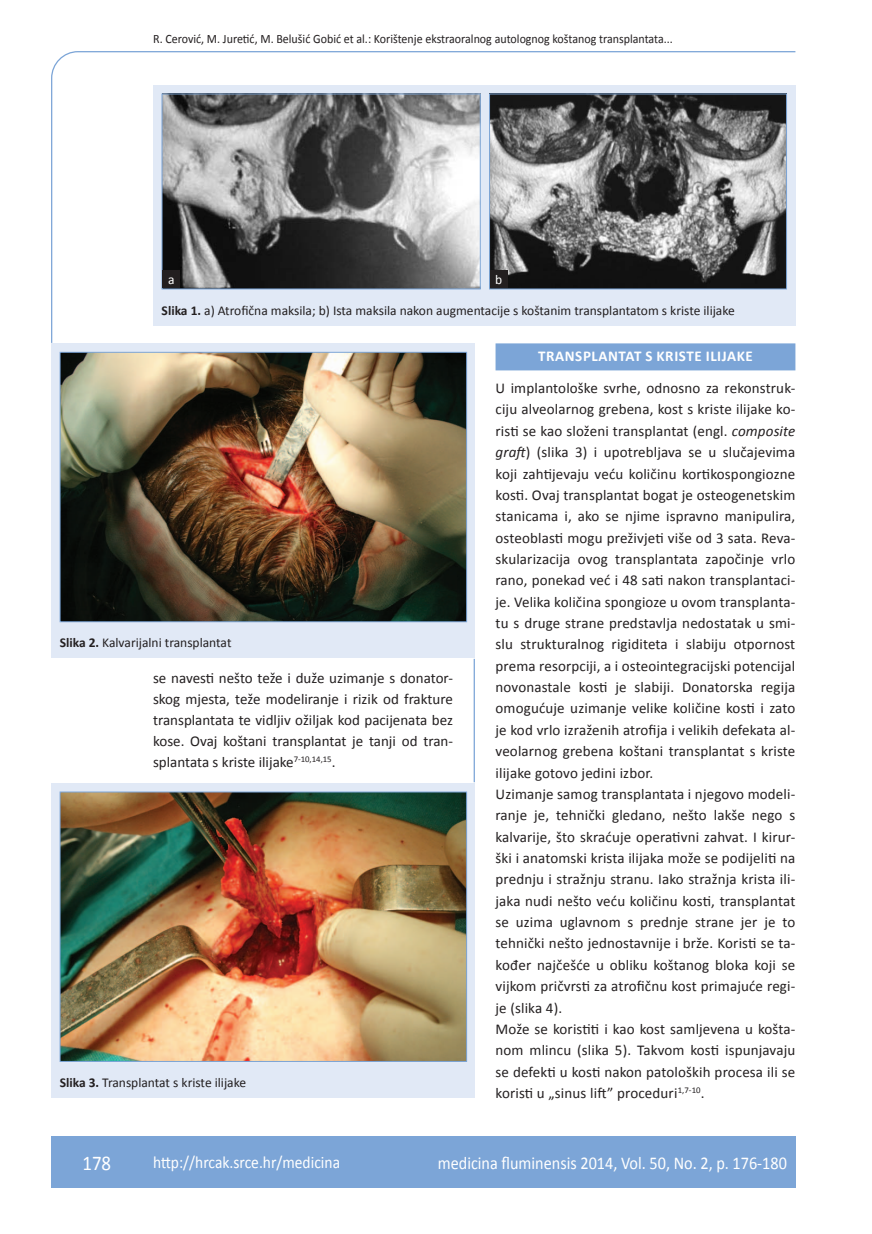
<style>
.page{position:relative;width:872px;height:1234px;background:#fff}
.page>*{position:absolute;margin:0;border:0;box-sizing:border-box;transform-origin:0 0}
.t1{font:21px "Calibri";color:#fff;scale:.9 1}
.t2{font:18px "Calibri";color:#fff;scale:.9 1}
.t3{font:17.25px "Calibri";color:#fff;scale:.9 1}
.t4{font:15px/21.3px "Calibri";letter-spacing:.01em;color:#231f20}
.t5{font:700 15px "Calibri";letter-spacing:.04em;color:#fff}
.t6{font:13.5px "Calibri";color:#231f20}
.t7{font:13.5px "Calibri";color:#fff}
.t8{font:12.75px "Calibri";color:#231f20;scale:.94 1}
.s1{font-weight:700}
.s2{font-style:italic}
</style>
<div class="page">
<svg style="left:51px;top:51px;width:745px;height:293px"></svg>
<hr style="left:473px;top:658px;width:2px;height:124px;background:#7ca5d7">
<div style="left:51px;top:1135px;width:744px;height:51px;background:#7ca5d7"></div>
<div style="left:495px;top:343px;width:300px;height:27px;background:#7ca5d7"></div>
<div style="left:153px;top:85px;width:642px;height:240px;background:#e1e9f6"></div>
<img style="left:164px;top:96px;width:314px;height:191px">
<div style="left:162px;top:94px;width:318px;height:195px;border:1px solid #7ca5d7"></div>
<img style="left:491px;top:96px;width:294px;height:191px">
<div style="left:489px;top:94px;width:298px;height:195px;border:1px solid #7ca5d7"></div>
<div style="left:51px;top:343px;width:423px;height:315px;background:#e1e9f6"></div>
<img style="left:62px;top:354px;width:403px;height:266px">
<div style="left:60px;top:352px;width:407px;height:270px;border:1px solid #7ca5d7"></div>
<div style="left:51px;top:783px;width:423px;height:314px;background:#e1e9f6"></div>
<img style="left:62px;top:793px;width:403px;height:266px">
<div style="left:60px;top:791px;width:407px;height:270px;border:1px solid #7ca5d7"></div>
<div style="left:163px;top:270px;width:17px;height:18px;background:#231f20"></div>
<div style="left:490px;top:270px;width:17px;height:18px;background:#231f20"></div>
<p class="t8" style="left:153px;top:30px;width:554px">R. Cerović, M. Juretić, M. Belušić Gobić et al.: Korištenje ekstraoralnog autolognog koštanog transplantata...</p>
<p class="t7" style="left:168px;top:271px;width:8px">a</p>
<p class="t7" style="left:495px;top:271px;width:9px">b</p>
<p class="t6" style="left:162px;top:302px;width:575px"><span class="s1">Slika 1.</span> a) Atrofična maksila; b) Ista maksila nakon augmentacije s koštanim transplantatom s kriste ilijake</p>
<p class="t6" style="left:60px;top:634px;width:173px"><span class="s1">Slika 2.</span> Kalvarijalni transplantat</p>
<p class="t4" style="left:153px;top:666px;width:301px;text-align:justify">se navesti nešto teže i duže uzimanje s donator&shy;skog mjesta, teže modeliranje i rizik od frakture transplantata te vidljiv ožiljak kod pacijenata bez kose. Ovaj koštani transplantat je tanji od tran&shy;splantata s kriste ilijake<sup>7-10,14,15</sup>.</p>
<p class="t6" style="left:60px;top:1073px;width:188px"><span class="s1">Slika 3.</span> Transplantat s kriste ilijake</p>
<p class="t5" style="left:538px;top:346px;width:216px">TRANSPLANTAT S KRISTE ILIJAKE</p>
<p class="t4" style="left:495px;top:376px;width:301px">U implantološke svrhe, odnosno za rekonstruk&shy;ciju alveolarnog grebena, kost s kriste ilijake ko&shy;risti se kao složeni transplantat (engl. <span class="s2">composite graft</span>) (slika 3) i upotrebljava se u slučajevima koji zahtijevaju veću količinu kortikospongiozne kosti. Ovaj transplantat bogat je osteogenetskim stanicama i, ako se njime ispravno manipulira, osteoblasti mogu preživjeti više od 3 sata. Reva&shy;skularizacija ovog transplantata započinje vrlo rano, ponekad već i 48 sati nakon transplantaci&shy;je. Velika količina spongioze u ovom transplanta&shy;tu s druge strane predstavlja nedostatak u smi&shy;slu strukturalnog rigiditeta i slabiju otpornost prema resorpciji, a i osteointegracijski potencijal novonastale kosti je slabiji. Donatorska regija omogućuje uzimanje velike količine kosti i zato je kod vrlo izraženih atrofija i velikih defekata al&shy;veolarnog grebena koštani transplantat s kriste ilijake gotovo jedini izbor.<br>Uzimanje samog transplantata i njegovo modeli&shy;ranje je, tehnički gledano, nešto lakše nego s kalvarije, što skraćuje operativni zahvat. I kirur&shy;ški i anatomski krista ilijaka može se podijeliti na prednju i stražnju stranu. Iako stražnja krista ili&shy;jaka nudi nešto veću količinu kosti, transplantat se uzima uglavnom s prednje strane jer je to tehnički nešto jednostavnije i brže. Koristi se ta&shy;kođer najčešće u obliku koštanog bloka koji se vijkom pričvrsti za atrofičnu kost primajuće regi&shy;je (slika 4).<br>Može se koristiti i kao kost samljevena u košta&shy;nom mlincu (slika 5). Takvom kosti ispunjavaju se defekti u kosti nakon patoloških procesa ili se koristi u „sinus lift” proceduri<sup>1,7-10</sup>.</p>
<h1 class="t1" style="left:82px;top:1149px;width:33px">178</h1>
<p class="t3" style="left:153px;top:1150px;width:209px">http://hrcak.srce.hr/medicina</p>
<p class="t2" style="left:438px;top:1151px;width:389px">medicina fluminensis 2014, Vol. 50, No. 2, p. 176-180</p>
</div>
